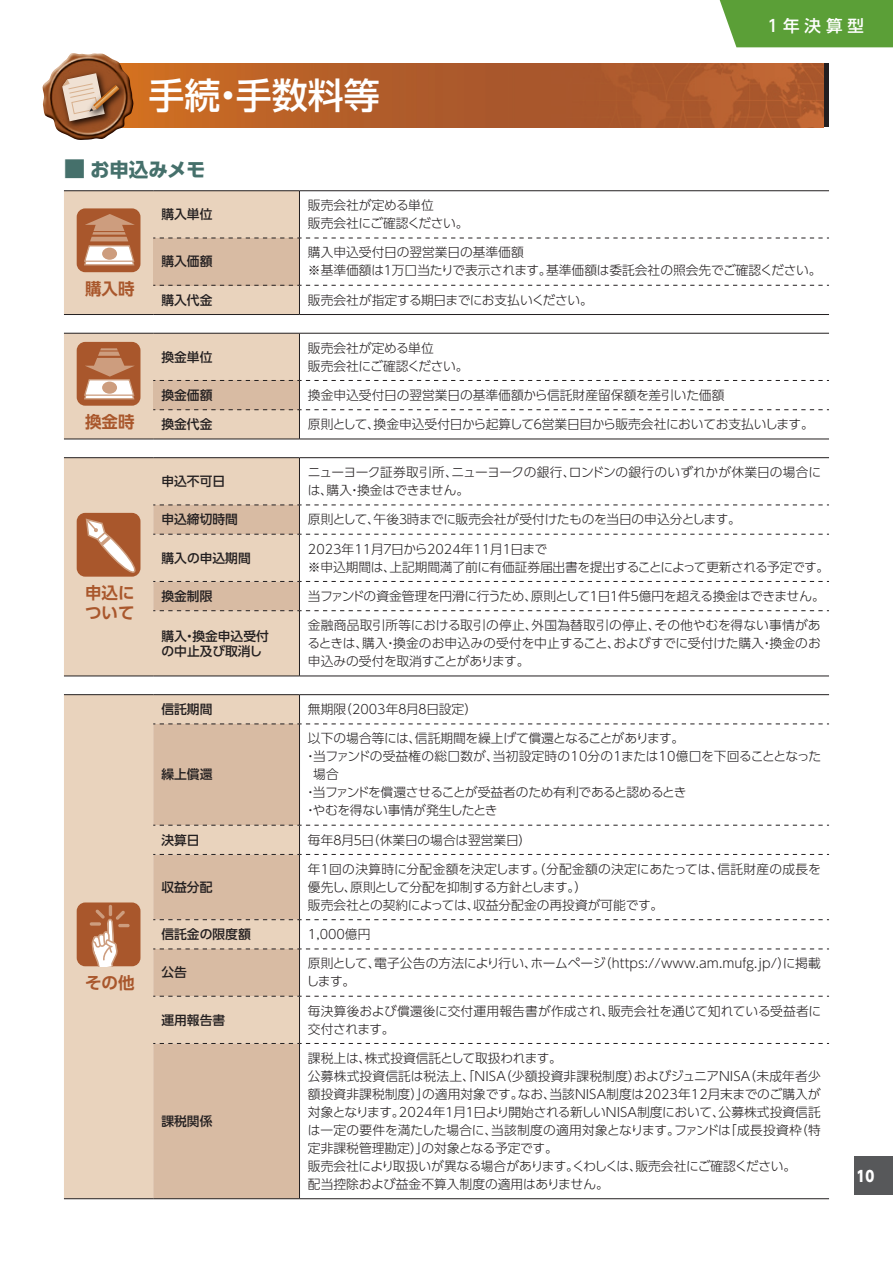
<style>
.page{position:relative;width:893px;height:1263px;background:#fff}
.page>*{position:absolute;margin:0;border:0;box-sizing:border-box;transform-origin:0 0}
.t1{font:500 36px "UD Shin Go Pro";color:#fff}
.t2{font:700 19.5px "UD Shin Go Pro";color:#45706b}
.t3{font:700 16.5px/19.5px "UD Shin Go Pro De";color:#a9572c}
.t4{font:500 16.5px "UD Shin Go Pro";letter-spacing:.3em;color:#fff}
.t5{font:800 15px "UD Shin Go Pro";color:#fff;scale:.9 1}
.t6{font:300 12.75px/18px "UD Shin Go Pro";letter-spacing:-.01em;color:#231f20}
.t7{font:500 12.75px/15px "UD Shin Go Pro";color:#231f20}
.t8{font:300 12.75px/18px "UD Shin Go Pro";letter-spacing:.01em;color:#231f20}
.t9{font:300 12.75px "UD Shin Go Pro";letter-spacing:-.04em;color:#231f20}
.t10{font:300 12.75px "UD Shin Go Pro";letter-spacing:.015em;color:#231f20}
.t11{font:300 12.75px "UD Shin Go Pro";letter-spacing:-.03em;color:#231f20}
.t12{font:300 12.75px "UD Shin Go Pro";letter-spacing:-.035em;color:#231f20}
.s1{font-size:21.75px}
</style>
<div class="page">
<div style="left:855px;top:1157px;width:38px;height:38px;background:#57585a"></div>
<div style="left:719px;top:0;width:174px;height:47px;background:#5b9f37"></div>
<hr style="left:64px;top:190px;width:89px;height:1px;background:#231f20">
<hr style="left:64px;top:314px;width:89px;height:1px;background:#231f20">
<hr style="left:299px;top:314px;width:530px;height:1px;background:#231f20">
<hr style="left:153px;top:314px;width:146px;height:1px;background:#231f20">
<hr style="left:153px;top:190px;width:146px;height:1px;background:#231f20">
<hr style="left:299px;top:190px;width:530px;height:1px;background:#231f20">
<svg style="left:64px;top:191px;width:765px;height:123px"></svg>
<hr style="left:64px;top:439px;width:89px;height:1px;background:#231f20">
<hr style="left:153px;top:439px;width:146px;height:1px;background:#231f20">
<hr style="left:299px;top:439px;width:530px;height:1px;background:#231f20">
<svg style="left:64px;top:333px;width:765px;height:106px"></svg>
<div style="left:64px;top:458px;width:235px;height:218px;background:#e9d3bd"></div>
<hr style="left:64px;top:457px;width:89px;height:1px;background:#231f20">
<hr style="left:64px;top:676px;width:89px;height:1px;background:#231f20">
<hr style="left:153px;top:457px;width:146px;height:1px;background:#231f20">
<hr style="left:299px;top:457px;width:530px;height:1px;background:#231f20">
<hr style="left:299px;top:458px;width:1px;height:47px;background:#231f20">
<hr style="left:299px;top:611px;width:1px;height:65px;background:#231f20">
<hr style="left:153px;top:676px;width:146px;height:1px;background:#231f20">
<hr style="left:299px;top:676px;width:530px;height:1px;background:#231f20">
<svg style="left:153px;top:505px;width:676px;height:106px"></svg>
<div style="left:77px;top:513px;width:63px;height:64px;background:#a9572c;border-radius:9px"></div>
<svg style="left:84px;top:517px;width:56px;height:63px"></svg>
<div style="left:64px;top:695px;width:89px;height:503px;background:#e9d3bd"></div>
<svg style="left:153px;top:725px;width:146px;height:473px;background:#d9bda6"></svg>
<hr style="left:64px;top:694px;width:89px;height:1px;background:#231f20">
<hr style="left:64px;top:1198px;width:89px;height:1px;background:#231f20">
<hr style="left:153px;top:694px;width:146px;height:1px;background:#231f20">
<hr style="left:299px;top:694px;width:530px;height:1px;background:#231f20">
<hr style="left:299px;top:724px;width:1px;height:101px;background:#231f20">
<hr style="left:299px;top:855px;width:1px;height:64px;background:#231f20">
<hr style="left:299px;top:949px;width:1px;height:47px;background:#231f20">
<hr style="left:299px;top:996px;width:1px;height:47px;background:#231f20">
<hr style="left:299px;top:1044px;width:1px;height:154px;background:#231f20">
<hr style="left:153px;top:1198px;width:146px;height:1px;background:#231f20">
<hr style="left:299px;top:1198px;width:530px;height:1px;background:#231f20">
<svg style="left:153px;top:695px;width:676px;height:30px"></svg>
<svg style="left:153px;top:825px;width:676px;height:30px"></svg>
<svg style="left:153px;top:919px;width:676px;height:31px"></svg>
<svg style="left:153px;top:996px;width:676px;height:1px"></svg>
<svg style="left:153px;top:1043px;width:676px;height:1px"></svg>
<div style="left:77px;top:902px;width:63px;height:64px;background:#a9572c;border-radius:9px"></div>
<svg style="left:92px;top:905px;width:38px;height:61px"></svg>
<img style="left:134px;top:64px;width:689px;height:63px">
<hr style="left:825px;top:64px;width:4px;height:63px;background:#231f20">
<img style="left:42px;top:53px;width:92px;height:87px">
<img style="left:55px;top:66px;width:61px;height:67px">
<img style="left:83px;top:78px;width:47px;height:45px">
<svg style="left:62px;top:73px;width:57px;height:48px;background:#b89276"></svg>
<h1 class="t1" style="left:148px;top:66px;width:233px">手続・手数料等</h1>
<h2 class="t2" style="left:64px;top:153px;width:143px"><span class="s1">■</span> お申込みメモ</h2>
<p class="t4" style="left:767px;top:12px;width:98px">1年決算型</p>
<p class="t3" style="left:85px;top:278px;width:51px">購入時</p>
<p class="t3" style="left:85px;top:412px;width:51px">換金時</p>
<p class="t3" style="left:85px;top:583px;width:51px">申込について</p>
<p class="t3" style="left:85px;top:972px;width:51px">その他</p>
<p class="t7" style="left:161px;top:206px;width:52px">購入単位</p>
<p class="t6" style="left:308px;top:196px;width:162px">販売会社が定める単位<br>販売会社にご確認ください。</p>
<p class="t7" style="left:161px;top:254px;width:52px">購入価額</p>
<p class="t6" style="left:308px;top:243px;width:515px">購入申込受付日の翌営業日の基準価額<br>※基準価額は１万口当たりで表示されます。基準価額は委託会社の照会先でご確認ください。</p>
<p class="t7" style="left:161px;top:292px;width:52px">購入代金</p>
<p class="t6" style="left:308px;top:290px;width:286px">販売会社が指定する期日までにお支払いください。</p>
<p class="t7" style="left:161px;top:349px;width:52px">換金単位</p>
<p class="t6" style="left:308px;top:338px;width:162px">販売会社が定める単位<br>販売会社にご確認ください。</p>
<p class="t7" style="left:161px;top:387px;width:52px">換金価額</p>
<p class="t6" style="left:308px;top:386px;width:418px">換金申込受付日の翌営業日の基準価額から信託財産留保額を差引いた価額</p>
<p class="t7" style="left:161px;top:416px;width:52px">換金代金</p>
<p class="t6" style="left:308px;top:415px;width:507px">原則として、換金申込受付日から起算して６営業日目から販売会社においてお支払いします。</p>
<p class="t7" style="left:161px;top:473px;width:65px">申込不可日</p>
<p class="t6" style="left:308px;top:463px;width:515px">ニューヨーク証券取引所、ニューヨークの銀行、ロンドンの銀行のいずれかが休業日の場合には、購入・換金はできません。</p>
<p class="t7" style="left:161px;top:512px;width:78px">申込締切時間</p>
<p class="t11" style="left:308px;top:509px;width:434px">原則として、午後３時までに販売会社が受付けたものを当日の申込分とします。</p>
<p class="t7" style="left:161px;top:550px;width:91px">購入の申込期間</p>
<p class="t6" style="left:308px;top:539px;width:523px">2023年11月７日から2024年11月１日まで<br>※申込期間は、上記期間満了前に有価証券届出書を提出することによって更新される予定です。</p>
<p class="t7" style="left:161px;top:588px;width:52px">換金制限</p>
<p class="t9" style="left:308px;top:586px;width:518px">当ファンドの資金管理を円滑に行うため、原則として１日１件５億円を超える換金はできません。</p>
<p class="t7" style="left:161px;top:628px;width:109px">購入・換金申込受付の中止及び取消し</p>
<p class="t6" style="left:307px;top:616px;width:515px;text-align:justify">金融商品取引所等における取引の停止、外国為替取引の停止、その他やむを得ない事情があるときは、購入・換金のお申込みの受付を中止すること、およびすでに受付けた購入・換金のお申込みの受付を取消すことがあります。</p>
<p class="t7" style="left:161px;top:701px;width:52px">信託期間</p>
<p class="t6" style="left:308px;top:700px;width:171px">無期限（2003年８月８日設定）</p>
<p class="t7" style="left:161px;top:767px;width:52px">繰上償還</p>
<p class="t6" style="left:308px;top:729px;width:378px">以下の場合等には、信託期間を繰上げて償還となることがあります。</p>
<p class="t10" style="left:304px;top:746px;width:519px">・当ファンドの受益権の総口数が、当初設定時の10分の１または10億口を下回ることとなった</p>
<p class="t6" style="left:313px;top:765px;width:27px">場合</p>
<p class="t12" style="left:304px;top:782px;width:384px">・当ファンドを償還させることが受益者のため有利であると認めるとき</p>
<p class="t6" style="left:304px;top:801px;width:195px">・やむを得ない事情が発生したとき</p>
<p class="t7" style="left:161px;top:832px;width:40px">決算日</p>
<p class="t6" style="left:308px;top:830px;width:225px">毎年８月５日（休業日の場合は翌営業日）</p>
<p class="t7" style="left:161px;top:879px;width:52px">収益分配</p>
<p class="t6" style="left:308px;top:860px;width:515px">年１回の決算時に分配金額を決定します。（分配金額の決定にあたっては、信託財産の成長を優先し、原則として分配を抑制する方針とします。）<br>販売会社との契約によっては、収益分配金の再投資が可能です。</p>
<p class="t7" style="left:161px;top:926px;width:91px">信託金の限度額</p>
<p class="t6" style="left:308px;top:925px;width:64px">1,000億円</p>
<p class="t7" style="left:161px;top:965px;width:27px">公告</p>
<p class="t8" style="left:307px;top:954px;width:516px">原則として、電子公告の方法により行い、ホームページ（https://www.am.mufg.jp/）に掲載します。</p>
<p class="t7" style="left:161px;top:1012px;width:65px">運用報告書</p>
<p class="t6" style="left:308px;top:1001px;width:515px">毎決算後および償還後に交付運用報告書が作成され、販売会社を通じて知れている受益者に交付されます。</p>
<p class="t7" style="left:161px;top:1113px;width:52px">課税関係</p>
<p class="t6" style="left:308px;top:1049px;width:515px">課税上は、株式投資信託として取扱われます。<br>公募株式投資信託は税法上、「ＮＩＳＡ（少額投資非課税制度）およびジュニアＮＩＳＡ（未成年者少額投資非課税制度）」の適用対象です。なお、当該ＮＩＳＡ制度は2023年12月末までのご購入が対象となります。2024年１月１日より開始される新しいＮＩＳＡ制度において、公募株式投資信託は一定の要件を満たした場合に、当該制度の適用対象となります。ファンドは「成長投資枠（特定非課税管理勘定）」の対象となる予定です。<br>販売会社により取扱いが異なる場合があります。くわしくは、販売会社にご確認ください。<br>配当控除および益金不算入制度の適用はありません。</p>
<p class="t5" style="left:856px;top:1163px;width:21px">10</p>
</div>
